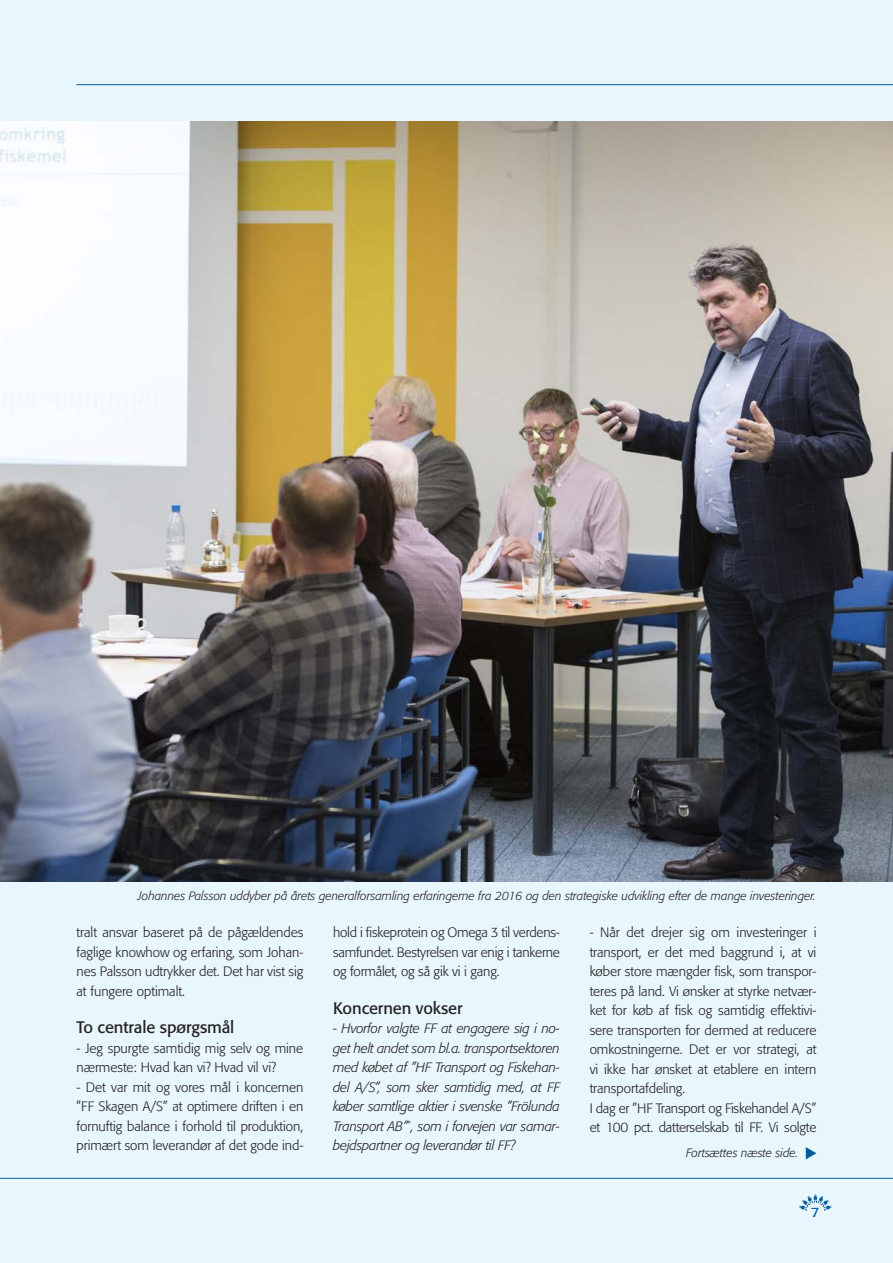
<style>
.page{position:relative;width:893px;height:1263px;background:#e8f6fd}
.page>*{position:absolute;margin:0;border:0;box-sizing:border-box;transform-origin:0 0}
.Rubrik_2017{font:16.5px "Formata";letter-spacing:-.005em;color:#231f20}
.BRØD_2017{font:300 13.5px/19.5px "Formata";letter-spacing:-.005em;color:#231f20;text-align:justify}
.BRØD_2017-2{font:italic 300 13.5px/19.5px "Formata";letter-spacing:-.015em;color:#231f20;text-align:justify}
.t1{font:13.5px "Formata";color:#0062a3;scale:1.1 1}
.Billedtekst_2017{font:italic 300 12px "Formata";letter-spacing:-.005em;color:#231f20}
.Brødtekst{font:italic 300 12px "Formata";color:#231f20}
</style>
<div class="page">
<img style="left:0;top:121px;width:893px;height:761px">
<svg style="left:799px;top:1194px;width:33px;height:17px"></svg>
<hr style="left:77px;top:84px;width:816px;height:1px;background:#0062a3">
<hr style="left:0;top:1178px;width:893px;height:1px;background:#0062a3">
<svg style="left:806px;top:1147px;width:10px;height:12px"></svg>
<p class="Billedtekst_2017" style="left:138px;top:888px;width:680px">Johannes Palsson uddyber på årets generalforsamling erfaringerne fra 2016 og den strategiske udvikling efter de mange investeringer.</p>
<p class="BRØD_2017" style="left:77px;top:923px;width:228px">tralt ansvar baseret på de pågældendes faglige knowhow og erfaring, som Johan&shy;nes Palsson udtrykker det. Det har vist sig at fungere optimalt.</p>
<p class="Rubrik_2017" style="left:77px;top:1017px;width:159px">To centrale spørgsmål</p>
<p class="BRØD_2017" style="left:77px;top:1038px;width:228px">- Jeg spurgte samtidig mig selv og mine nærmeste: Hvad kan vi? Hvad vil vi?</p>
<p class="BRØD_2017" style="left:77px;top:1077px;width:228px">- Det var mit og vores mål i koncernen ”FF Skagen A/S” at optimere driften i en fornuftig balance i forhold til produktion, primært som leverandør af det gode ind-</p>
<p class="BRØD_2017" style="left:590px;top:923px;width:228px">- Når det drejer sig om investeringer i transport, er det med baggrund i, at vi køber store mængder fisk, som transpor&shy;teres på land. Vi ønsker at styrke netvær&shy;ket for køb af fisk og samtidig effektivi&shy;sere transporten for dermed at reducere omkostningerne. Det er vor strategi, at vi ikke har ønsket at etablere en intern transportafdeling.</p>
<p class="BRØD_2017" style="left:590px;top:1098px;width:228px">I dag er ”HF Transport og Fiskehandel A/S” et 100 pct. datterselskab til FF. Vi solgte</p>
<p class="Brødtekst" style="left:686px;top:1146px;width:114px">Fortsættes næste side.</p>
<p class="BRØD_2017" style="left:333px;top:923px;width:228px">hold i fiskeprotein og Omega 3 til verdens&shy;samfundet. Bestyrelsen var enig i tankerne og formålet, og så gik vi i gang.</p>
<p class="Rubrik_2017" style="left:333px;top:998px;width:131px">Koncernen vokser</p>
<p class="BRØD_2017-2" style="left:333px;top:1019px;width:228px">- Hvorfor valgte FF at engagere sig i no&shy;get helt andet som bl.a. transportsektoren med købet af ”HF Transport og Fiskehan&shy;del A/S”, som sker samtidig med, at FF køber samtlige aktier i svenske ”Frölunda Transport AB”´, som i forvejen var samar&shy;bejdspartner og leverandør til FF?</p>
<p class="t1" style="left:811px;top:1204px;width:9px">7</p>
</div>
